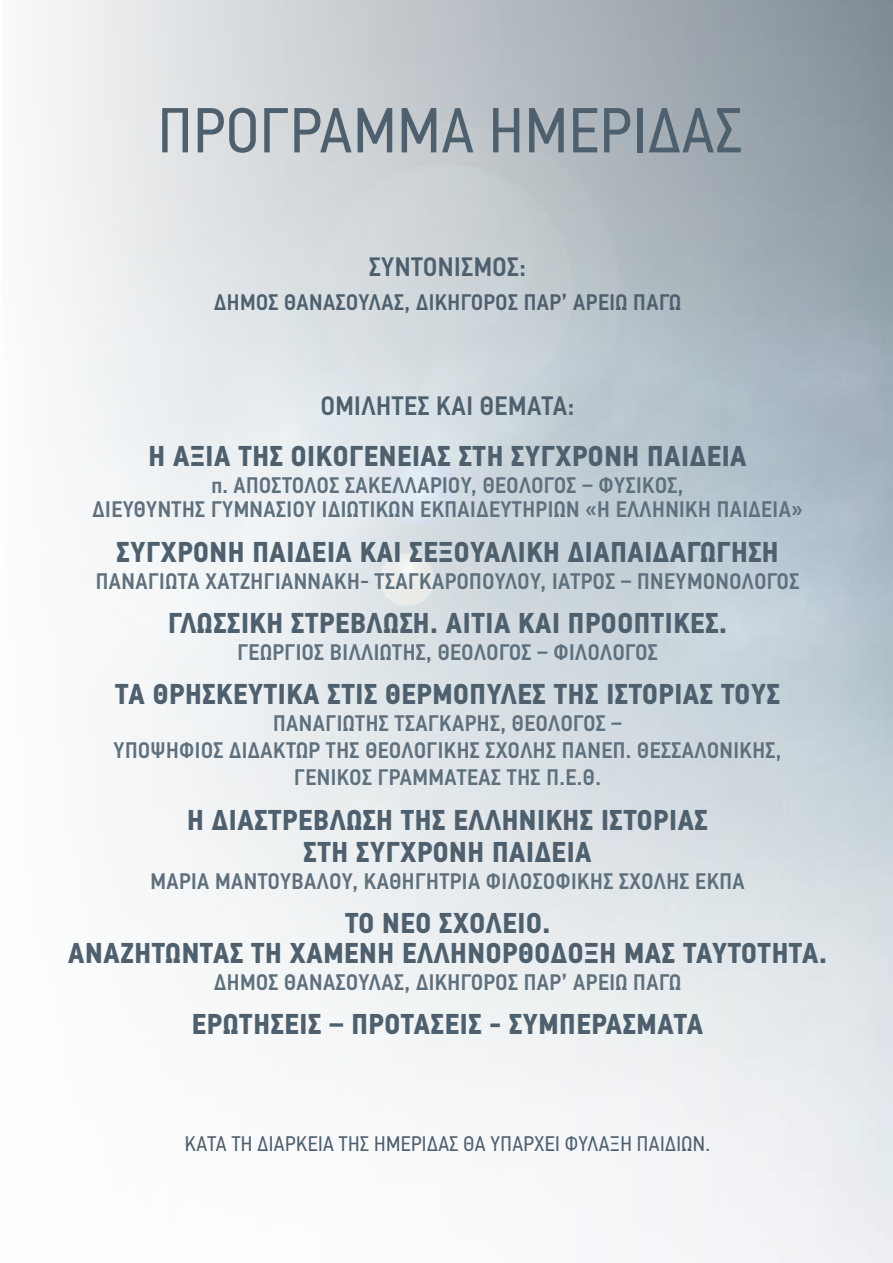
<style>
.page{position:relative;width:893px;height:1263px;background:#fff}
.page>*{position:absolute;margin:0;border:0;box-sizing:border-box;transform-origin:0 0}
.t1{font:63.6px "PFDIN Text Cond Pro";letter-spacing:.02em;color:#4e606e}
.t2{font:700 28.8px/32px "PFDIN Text Cond Pro";letter-spacing:.02em;color:#4e606e;text-align:center}
.t3{font:500 26.7px "PFDIN Text Cond Pro";letter-spacing:.02em;color:#4e606e}
.t4{font:500 22.65px/27px "PFDIN Text Cond Pro";letter-spacing:.02em;color:#5f707d;text-align:center}
.t5{font:500 22.65px "PFDIN Text Cond Pro";letter-spacing:.02em;color:#4e606e}
.t6{font:21.15px "PFDIN Text Cond Pro";letter-spacing:.02em;color:#4e606e}
</style>
<div class="page">
<h1 class="t1" style="left:158px;top:93px;width:586px">ΠΡΌΓΡΑΜΜΑ ΗΜΕΡΙΔΑΣ</h1>
<p class="t3" style="left:369px;top:251px;width:159px">ΣΥΝΤΟΝΊΣΜΟΣ:</p>
<p class="t5" style="left:214px;top:289px;width:468px">ΔΉΜΟΣ ΘΑΝΑΣΟΥΛΑΣ, ΔΊΚΉΓΟΡΟΣ ΠΑΡ’ AΡΕΊΩ ΠΑΓΩ</p>
<p class="t3" style="left:321px;top:389px;width:255px">ΟΜΊΛΉΤΕΣ ΚΑΊ ΘΕΜΑΤΑ:</p>
<p class="t2" style="left:149px;top:440px;width:600px">Η ΑΞΊΑ ΤΗΣ ΟΊΚΟΓΕΝΕΊΑΣ ΣΤΗ ΣΎΓΧΡΟΝΗ ΠΑΊΔΕΊΑ</p>
<p class="t4" style="left:93px;top:473px;width:712px;line-height:24.6px">π. ΑΠΟΣΤΟΛΟΣ ΣΑΚΕΛΛΑΡΊΟΥ, ΘΕΟΛΟΓΟΣ – ΦΥΣΊΚΟΣ,<br>ΔΊΕΥΘΥΝΤΉΣ ΓΥΜΝΑΣΊΟΥ ΊΔΊΩΤΊΚΩΝ ΕΚΠΑΊΔΕΥΤΉΡΊΩΝ «Ή ΕΛΛΉΝΊΚΉ ΠΑΊΔΕΊΑ»</p>
<p class="t2" style="left:117px;top:536px;width:663px">ΣΎΓΧΡΟΝΗ ΠΑΊΔΕΊΑ ΚΑΊ ΣΕΞΟΎΑΛΊΚΗ ΔΊΑΠΑΊΔΑΓΏΓΗΣΗ</p>
<p class="t4" style="left:96px;top:568px;width:705px">ΠΑΝΑΓΊΩΤΑ ΧΑΤΖΉΓΊΑΝΝΑΚΉ- ΤΣΑΓΚΑΡΟΠΟΥΛΟΥ, ΊΑΤΡΟΣ – ΠΝΕΥΜΟΝΟΛΟΓΟΣ</p>
<p class="t2" style="left:168px;top:607px;width:560px">ΓΛΏΣΣΊΚΗ ΣΤΡΕΒΛΏΣΗ. ΑΊΤΊΑ ΚΑΊ ΠΡΟΟΠΤΊΚΕΣ.</p>
<p class="t4" style="left:237px;top:639px;width:422px">ΓΕΩΡΓΊΟΣ ΒΊΛΛΊΩΤΉΣ, ΘΕΟΛΟΓΟΣ – ΦΊΛΟΛΟΓΟΣ</p>
<p class="t2" style="left:115px;top:679px;width:666px">ΤΑ ΘΡΗΣΚΕΎΤΊΚΑ ΣΤΊΣ ΘΕΡΜΟΠΎΛΕΣ ΤΗΣ ΊΣΤΟΡΊΑΣ ΤΟΎΣ</p>
<p class="t4" style="left:114px;top:710px;width:670px">ΠΑΝΑΓΊΩΤΉΣ ΤΣΑΓΚΑΡΉΣ, ΘΕΟΛΟΓΟΣ –<br>ΥΠΟΨΉΦΊΟΣ ΔΊΔΑΚΤΩΡ ΤΉΣ ΘΕΟΛΟΓΊΚΉΣ ΣΧΟΛΉΣ ΠΑΝΕΠ. ΘΕΣΣΑΛΟΝΊΚΉΣ,<br>ΓΕΝΊΚΟΣ ΓΡΑΜΜΑΤΕΑΣ ΤΉΣ Π.Ε.Θ.</p>
<p class="t2" style="left:187px;top:804px;width:522px">Η ΔΊΑΣΤΡΕΒΛΏΣΗ ΤΗΣ ΕΛΛΗΝΊΚΗΣ ΊΣΤΟΡΊΑΣ<br>ΣΤΗ ΣΎΓΧΡΟΝΗ ΠΑΊΔΕΊΑ</p>
<p class="t4" style="left:150px;top:868px;width:596px">ΜΑΡΊΑ ΜΑΝΤΟΥΒΑΛΟΥ, ΚΑΘΉΓΉΤΡΊΑ ΦΊΛΟΣΟΦΊΚΉΣ ΣΧΟΛΉΣ ΕΚΠΑ</p>
<p class="t2" style="left:68px;top:909px;width:760px;line-height:29.5px">ΤΟ ΝΕΟ ΣΧΟΛΕΊΟ.<br>ΑΝΑΖΗΤΏΝΤΑΣ ΤΗ ΧΑΜΕΝΗ ΕΛΛΗΝΟΡΘΟΔΟΞΗ ΜΑΣ ΤΑΎΤΟΤΗΤΑ.</p>
<p class="t4" style="left:214px;top:968px;width:468px">ΔΉΜΟΣ ΘΑΝΑΣΟΥΛΑΣ, ΔΊΚΉΓΟΡΟΣ ΠΑΡ’ ΑΡΕΊΩ ΠΑΓΩ</p>
<p class="t2" style="left:192px;top:1008px;width:513px">ΕΡΏΤΗΣΕΊΣ – ΠΡΟΤΑΣΕΊΣ - ΣΎΜΠΕΡΑΣΜΑΤΑ</p>
<p class="t6" style="left:185px;top:1131px;width:527px">ΚΑΤΑ ΤΗ ΔΙΑΡΚΕΙΑ ΤΗΣ ΗΜΕΡΙΔΑΣ ΘΑ ΥΠΑΡΧΕΙ ΦΥΛΑΞΗ ΠΑΙΔΙΩΝ.</p>
</div>
